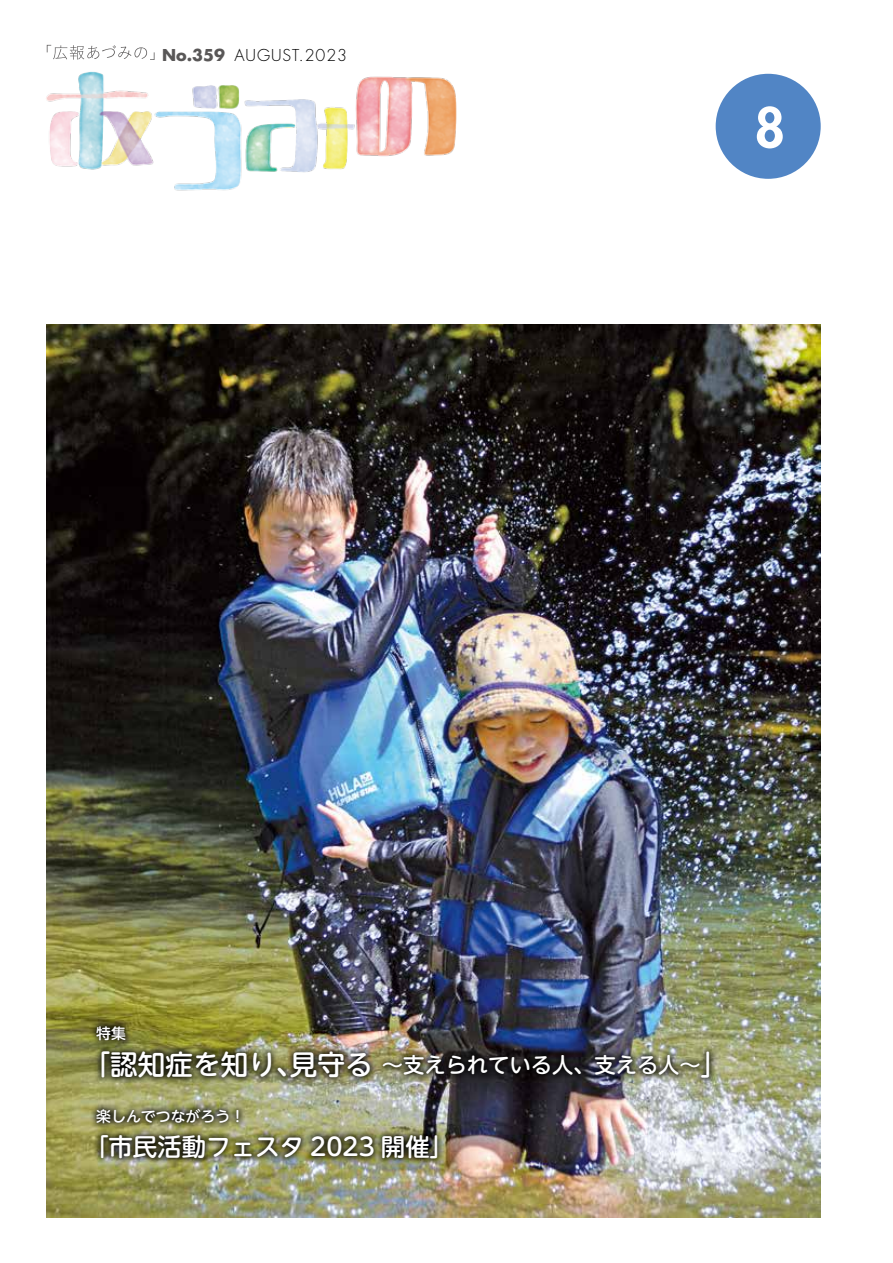
<style>
.page{position:relative;width:893px;height:1263px;background:#fff}
.page>*{position:absolute;margin:0;border:0;box-sizing:border-box;transform-origin:0 0}
.t1{font:800 53.1px "Futura";color:#fff}
.t2{font:500 27.6px "UD Shin M Go Pro";color:#fff}
.t3{font:500 24.45px "UD Shin M Go Pro";color:#fff}
.t4{font:500 21.3px "UD Shin M Go Pro";color:#fff}
.t5{font:300 15.9px "Futura";letter-spacing:.06em;color:#000}
.t6{font:700 15.9px "Futura";color:#595757}
.t7{font:500 14.85px "UD Shin M Go Pro";color:#fff}
</style>
<div class="page">
<img style="left:47px;top:324px;width:774px;height:893px">
<svg style="left:47px;top:45px;width:108px;height:14px"></svg>
<div style="left:716px;top:74px;width:105px;height:105px;background:#5185c5;border-radius:50%"></div>
<img style="left:46px;top:59px;width:411px;height:132px">
<img style="left:89px;top:1018px;width:628px;height:147px">
<p class="t6" style="left:162px;top:44px;width:64px">No.359</p>
<p class="t5" style="left:234px;top:45px;width:114px">AUGUST.2023</p>
<h1 class="t1" style="left:754px;top:92px;width:32px">8</h1>
<p class="t7" style="left:96px;top:1021px;width:31px">特集</p>
<p class="t2" style="left:82px;top:1042px;width:223px">「認知症を知り、</p>
<p class="t7" style="left:96px;top:1104px;width:150px">楽しんでつながろう!</p>
<p class="t3" style="left:84px;top:1126px;width:372px">「市民活動フェスタ 2023 開催「</p>
<p class="t2" style="left:290px;top:1042px;width:84px">見守る</p>
<p class="t2" style="left:701px;top:1042px;width:29px">「</p>
<p class="t4" style="left:382px;top:1047px;width:320px">～支えられている人、支える人~</p>
</div>
